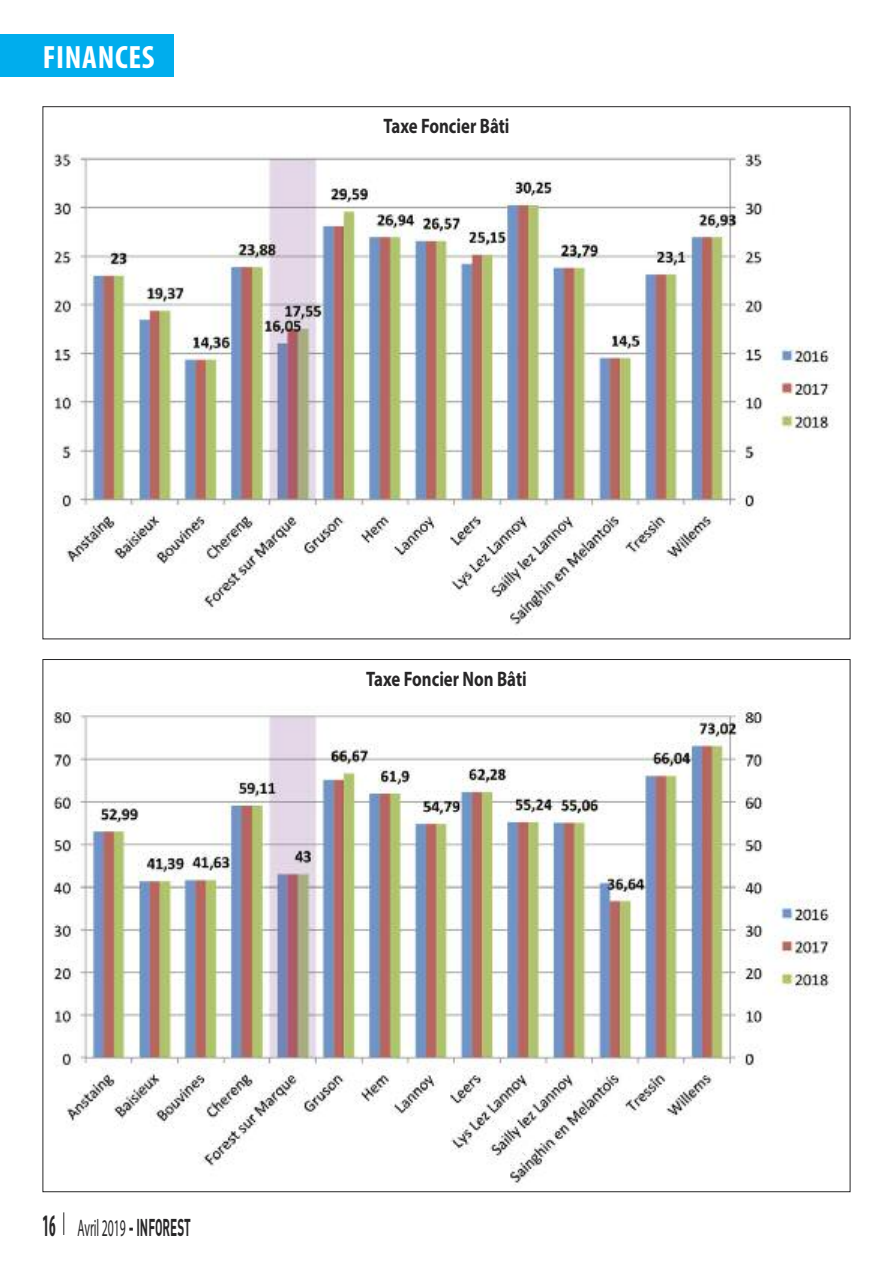
<style>
.page{position:relative;width:893px;height:1263px;background:#fff}
.page>*{position:absolute;margin:0;border:0;box-sizing:border-box;transform-origin:0 0}
.t1{font:700 condensed 32.4px "Myriad Pro";letter-spacing:.02em;color:#fff}
.t2{font:24px "Myriad Pro";color:#272627;scale:.49 1}
.t3{font:700 21px "Myriad Pro";color:#272627;scale:.8 1}
.s1{font-weight:700;font-stretch:condensed;font-size:31.5px}
.s2{font-family:"DIN";font-weight:700}
</style>
<div class="page">
<svg style="left:63px;top:1212px;width:1px;height:23px"></svg>
<div style="left:0;top:34px;width:174px;height:43px;background:#00aded"></div>
<img style="left:53px;top:154px;width:781px;height:472px">
<img style="left:53px;top:706px;width:781px;height:480px">
<h1 class="t1" style="left:43px;top:46px;width:113px">FINANCES</h1>
<p class="t3" style="left:383px;top:118px;width:159px">Taxe Foncier Bâti</p>
<p class="t3" style="left:366px;top:671px;width:202px">Taxe Foncier Non Bâti</p>
<p class="t2" style="left:43px;top:1218px;width:304px"><span class="s1">16</span> Avril 2019 <span class="s2">- INFOREST</span></p>
</div>
